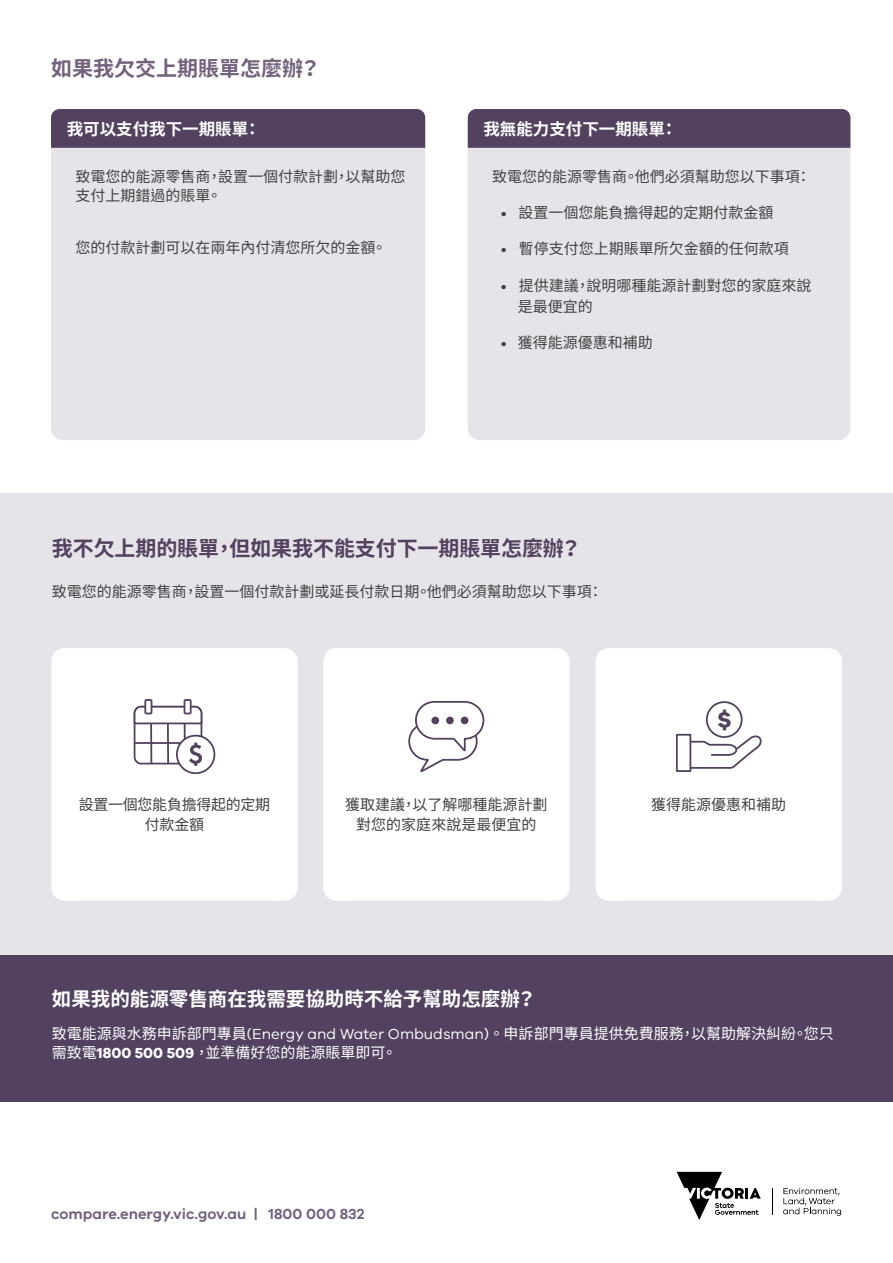
<style>
.page{position:relative;width:893px;height:1263px;background:#fff}
.page>*{position:absolute;margin:0;border:0;box-sizing:border-box;transform-origin:0 0}
.t1{font:700 23.85px "VIC";color:#52415f}
.t2{font:700 21px "Noto Sans CJ Ktc";letter-spacing:-.005em;color:#52415f}
.t3{font:700 21px "Noto Sans CJ Ktc";color:#72627d}
.t4{font:700 19.5px "Noto Sans CJ Ktc";color:#fff}
.t5{font:700 16.5px "Noto Sans CJ Ktc";color:#fff}
.Body{font:15px/19.5px "Noto Sans CJ Ktc";color:#414042}
.Body-2{font:15px/19.5px "Noto Sans CJ Ktc";color:#fff}
.t6{font:600 15px "VIC";color:#72627d}
.Bullets{font:15px "Noto Sans CJ Ktc";color:#414042}
.Body-3{font:15px/19.5px "Noto Sans CJ Ktc";letter-spacing:-.02em;color:#414042;text-align:center}
.s1{font-family:"VIC"}
.s2{font-family:"VIC";font-weight:700}
</style>
<div class="page">
<svg style="left:677px;top:1172px;width:84px;height:48px"></svg>
<svg style="left:772px;top:1188px;width:1px;height:27px"></svg>
<svg style="left:783px;top:1188px;width:58px;height:28px"></svg>
<div style="left:0;top:955px;width:893px;height:146px;background:#52415f"></div>
<div style="left:0;top:493px;width:893px;height:462px;background:#e7e4e9"></div>
<div style="left:51px;top:648px;width:247px;height:252px;background:#fff;border-radius:13px"></div>
<div style="left:323px;top:648px;width:246px;height:252px;background:#fff;border-radius:13px"></div>
<div style="left:596px;top:648px;width:246px;height:252px;background:#fff;border-radius:13px"></div>
<div style="left:51px;top:109px;width:374px;height:331px;background:#e7e4e9;border-radius:12px"></div>
<div style="left:468px;top:109px;width:382px;height:331px;background:#e7e4e9;border-radius:12px"></div>
<div style="left:51px;top:109px;width:374px;height:39px;background:#52415f"></div>
<div style="left:468px;top:109px;width:382px;height:39px;background:#52415f"></div>
<div style="left:134px;top:706px;width:68px;height:58px;border:2px solid #52415f;border-radius:7px"></div>
<svg style="left:133px;top:705px;width:70px;height:20px"></svg>
<div style="left:145px;top:700px;width:7px;height:13px;background:#fff"></div>
<div style="left:144px;top:699px;width:8px;height:15px;border:2px solid #52415f"></div>
<div style="left:184px;top:700px;width:7px;height:13px;background:#fff"></div>
<div style="left:184px;top:699px;width:8px;height:15px;border:2px solid #52415f"></div>
<hr style="left:135px;top:742px;width:66px;height:2px;background:#52415f">
<hr style="left:167px;top:723px;width:2px;height:40px;background:#52415f">
<hr style="left:150px;top:723px;width:2px;height:40px;background:#52415f">
<hr style="left:184px;top:723px;width:2px;height:40px;background:#52415f">
<div style="left:177px;top:736px;width:37px;height:37px;background:#fff;border-radius:50%"></div>
<div style="left:176px;top:735px;width:39px;height:39px;border:2px solid #52415f;border-radius:50%"></div>
<svg style="left:189px;top:743px;width:13px;height:23px"></svg>
<svg style="left:408px;top:701px;width:77px;height:72px"></svg>
<div style="left:431px;top:717px;width:8px;height:7px;background:#52415f;border-radius:50%"></div>
<div style="left:446px;top:717px;width:8px;height:7px;background:#52415f;border-radius:50%"></div>
<div style="left:461px;top:717px;width:7px;height:7px;background:#52415f;border-radius:50%"></div>
<div style="left:706px;top:701px;width:37px;height:37px;border:2px solid #52415f;border-radius:50%"></div>
<div style="left:676px;top:734px;width:15px;height:38px;border:2px solid #52415f"></div>
<svg style="left:689px;top:733px;width:73px;height:37px"></svg>
<h3 class="t3" style="left:51px;top:57px;width:271px">如果我欠交上期賬單怎麼辦？</h3>
<p class="t5" style="left:67px;top:120px;width:195px">我可以支付我下一期賬單：</p>
<p class="t5" style="left:483px;top:120px;width:195px">我無能力支付下一期賬單：</p>
<p class="Bullets" style="left:492px;top:168px;width:320px">致電您的能源零售商。他們必須幫助您以下事項：</p>
<p class="Body" style="left:501px;top:203px;width:274px"><span class="s1">•</span> 設置一個您能負擔得起的定期付款金額</p>
<p class="Body" style="left:501px;top:239px;width:290px"><span class="s1">•</span> 暫停支付您上期賬單所欠金額的任何款項</p>
<p class="Body" style="left:518px;top:275px;width:295px;line-height:21px;text-indent:-17px"><span class="s1">•</span> 提供建議，說明哪種能源計劃對您的家庭來說是最便宜的</p>
<p class="Body" style="left:501px;top:333px;width:153px"><span class="s1">•</span> 獲得能源優惠和補助</p>
<p class="Body" style="left:76px;top:167px;width:332px">致電您的能源零售商，設置一個付款計劃，以幫助您支付上期錯過的賬單。</p>
<p class="Body" style="left:76px;top:238px;width:313px">您的付款計劃可以在兩年內付清您所欠的金額。</p>
<h3 class="t2" style="left:52px;top:537px;width:531px">我不欠上期的賬單，但如果我不能支付下一期賬單怎麼辦？</h3>
<p class="Body" style="left:52px;top:582px;width:553px">致電您的能源零售商，設置一個付款計劃或延長付款日期。他們必須幫助您以下事項：</p>
<h1 class="t1" style="left:717px;top:705px;width:16px">$</h1>
<p class="Body-3" style="left:79px;top:795px;width:193px">設置一個您能負擔得起的定期付款金額</p>
<p class="Body" style="left:345px;top:795px;width:204px;text-align:center">獲取建議，以了解哪種能源計劃對您的家庭來說是最便宜的</p>
<p class="Body" style="left:651px;top:795px;width:137px">獲得能源優惠和補助</p>
<h3 class="t4" style="left:52px;top:988px;width:486px">如果我的能源零售商在我需要協助時不給予幫助怎麼辦？</h3>
<p class="Body-2" style="left:52px;top:1024px;width:783px">致電能源與水務申訴部門專員<span class="s1">(Energy and Water Ombudsman)</span>。 申訴部門專員提供免費服務，以幫助解決糾紛。您只需致電<span class="s2">1800 500 509</span>，並準備好您的能源賬單即可。</p>
<p class="t6" style="left:51px;top:1205px;width:315px">compare.energy.vic.gov.au | 1800 000 832</p>
</div>
